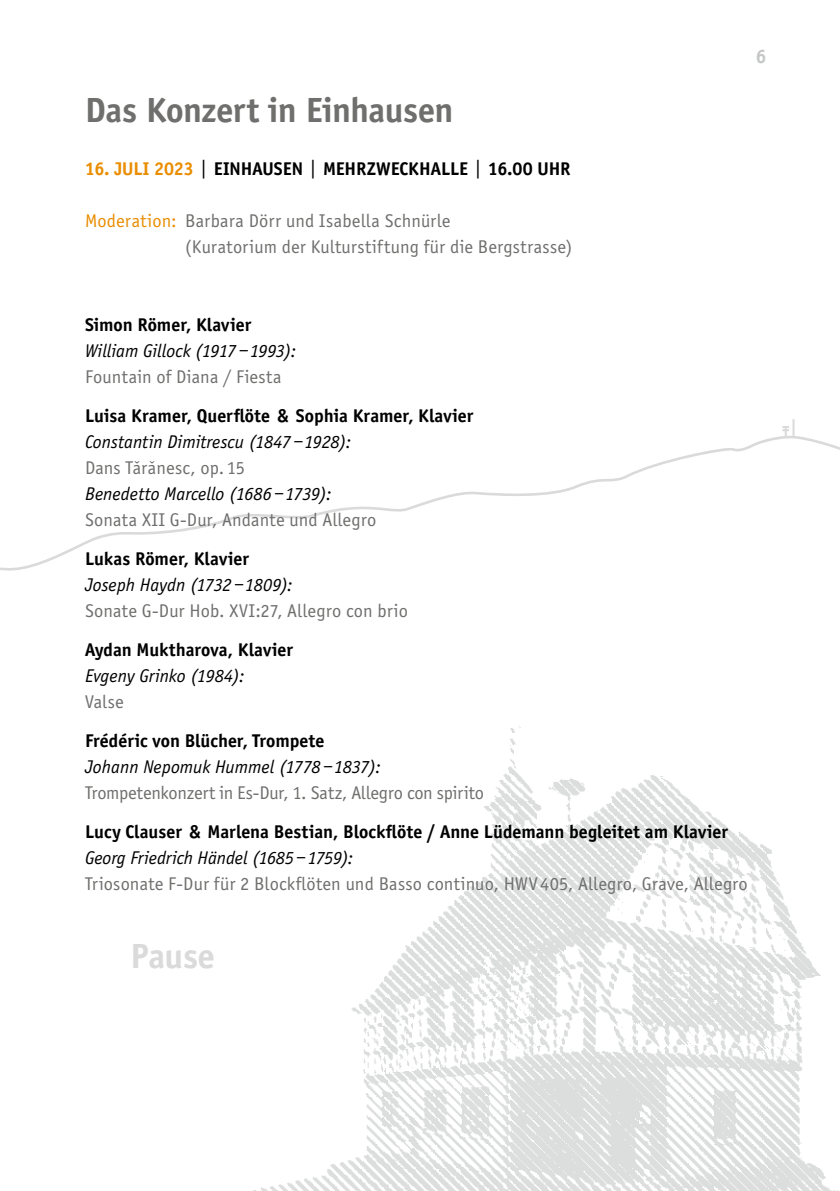
<style>
.page{position:relative;width:840px;height:1191px;background:#fff}
.page>*{position:absolute;margin:0;border:0;box-sizing:border-box;transform-origin:0 0}
.t1{font:700 36px "Officina Sans";letter-spacing:-.01em;color:#6f6f6e}
.t2{font:700 36px "Officina Sans";letter-spacing:-.01em;color:#dadada}
.t3{font:700 20px "Officina Sans";color:#c5c6c6}
.t4{font:19px/26px "Officina Sans";letter-spacing:.005em;color:#6f6f6e}
.t5{font:700 19px "Officina Sans";color:#000}
.t6{font:italic 19px "Officina Sans";color:#000}
.t7{font:700 19px "Officina Sans";color:#ea8d00}
.s1{font-family:"Interstate";font-weight:300;color:#000}
.s2{color:#000}
.s3{font-family:"Interstate";font-weight:300}
.s4{color:#ea8d00}
</style>
<div class="page">
<img style="left:253px;top:726px;width:585px;height:465px">
<svg style="left:0;top:419px;width:839px;height:152px"></svg>
<h1 class="t1" style="left:85px;top:88px;width:369px">Das Konzert in Einhausen</h1>
<p class="t7" style="left:85px;top:157px;width:185px">16. JULI 2023 <span class="s1">|</span> <span class="s2">Ein hausen</span></p>
<p class="t5" style="left:310px;top:157px;width:137px"><span class="s3">|</span> Mehrzweckhalle</p>
<p class="t5" style="left:475px;top:157px;width:97px"><span class="s3">|</span> 16.00 Uhr</p>
<p class="t4" style="left:185px;top:207px;width:388px;text-indent:-100px"><span class="s4">Moderation:</span> Barbara Dörr und Isabella Schnürle<br>(Kuratorium der Kulturstiftung für die Bergstrasse)</p>
<p class="t3" style="left:755px;top:44px;width:12px">6</p>
<p class="t5" style="left:85px;top:313px;width:168px">Simon Römer, Klavier</p>
<p class="t6" style="left:85px;top:340px;width:212px">William Gillock (1917 –1993):</p>
<p class="t4" style="left:85px;top:363px;width:198px">Fountain of Diana / Fiesta</p>
<p class="t5" style="left:85px;top:404px;width:390px">Luisa Kramer, Querflöte &amp; Sophia Kramer, Klavier</p>
<p class="t6" style="left:85px;top:431px;width:267px">Constantin Dimitrescu (1847 –1928):</p>
<p class="t4" style="left:85px;top:454px;width:161px">Dans Taranesc, op. 15</p>
<p class="t6" style="left:85px;top:483px;width:248px">Benedetto Marcello (1686 –1739):</p>
<p class="t4" style="left:85px;top:506px;width:292px">Sonata XII G-Dur, Andante und Allegro</p>
<p class="t5" style="left:85px;top:547px;width:165px">Lukas Römer, Klavier</p>
<p class="t6" style="left:85px;top:574px;width:209px">Joseph Haydn (1732 –1809):</p>
<p class="t4" style="left:85px;top:597px;width:324px">Sonate G-Dur Hob. XVI:27, Allegro con brio</p>
<p class="t5" style="left:85px;top:638px;width:209px">Aydan Muktharova, Klavier</p>
<p class="t6" style="left:85px;top:665px;width:161px">Evgeny Grinko (1984):</p>
<p class="t4" style="left:85px;top:688px;width:40px">Valse</p>
<p class="t5" style="left:85px;top:729px;width:241px">Frédéric von Blücher, Trompete</p>
<p class="t6" style="left:85px;top:756px;width:297px">Johann Nepomuk Hummel (1778 –1837):</p>
<p class="t4" style="left:85px;top:779px;width:400px">Trompetenkonzert in Es-Dur, 1. Satz, Allegro con spirito</p>
<p class="t5" style="left:85px;top:820px;width:644px">Lucy Clauser &amp; Marlena Bestian, Blockflöte / Anne Lüdemann begleitet am Klavier</p>
<p class="t6" style="left:85px;top:847px;width:269px">Georg Friedrich Händel (1685–1759):</p>
<p class="t4" style="left:85px;top:870px;width:663px">Triosonate F-Dur für 2 Blockflöten und Basso continuo, HWV 405, Allegro, Grave, Allegro</p>
<h1 class="t2" style="left:130px;top:934px;width:86px">Pause</h1>
</div>
